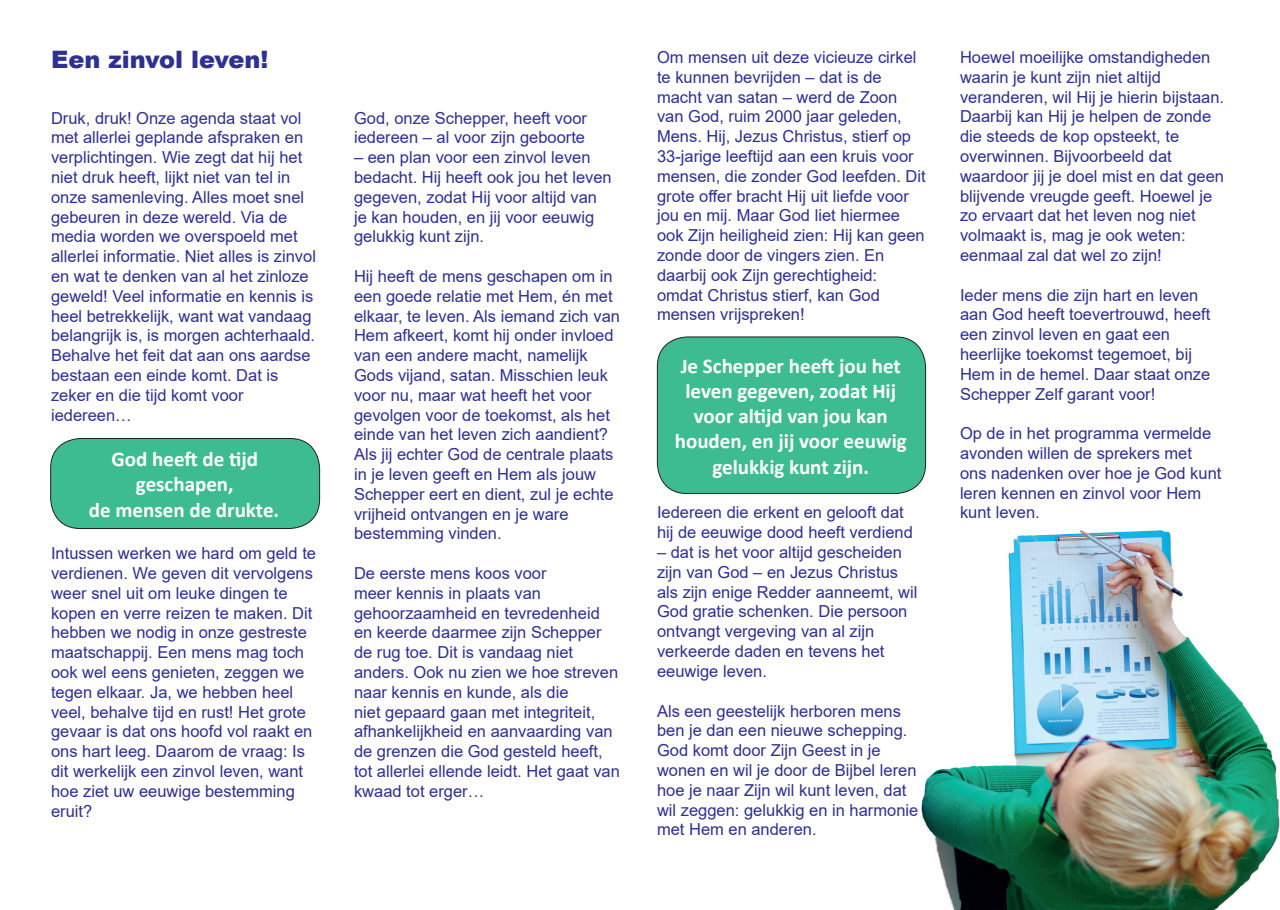
<style>
.page{position:relative;width:1280px;height:910px;background:#fff}
.page>*{position:absolute;margin:0;border:0;box-sizing:border-box;transform-origin:0 0}
.t1{font:900 24px "Arial";color:#2e3092}
.t2{font:700 21px/25.2px "Calibri";color:#fff;text-align:center}
.t3{font:16.5px/19.8px "Arial";color:#2e3092}
</style>
<div class="page">
<div style="left:51px;top:438px;width:269px;height:90px;background:#3dbc92;border-radius:30px"></div>
<div style="left:50px;top:438px;width:270px;height:91px;border:1px solid #231f20;border-radius:30px"></div>
<div style="left:657px;top:337px;width:268px;height:157px;background:#3dbc92;border-radius:30px"></div>
<div style="left:657px;top:337px;width:269px;height:157px;border:1px solid #231f20;border-radius:30px"></div>
<img style="left:921px;top:530px;width:359px;height:380px">
<h1 class="t1" style="left:51px;top:42px;width:219px">Een zinvol leven!</h1>
<p class="t3" style="left:51px;top:108px;width:266px">Druk, druk! Onze agenda staat vol met allerlei geplande afspraken en verplichtingen. Wie zegt dat hij het niet druk heeft, lijkt niet van tel in onze samenleving. Alles moet snel gebeuren in deze wereld. Via de media worden we overspoeld met allerlei informatie. Niet alles is zinvol en wat te denken van al het zinloze geweld! Veel informatie en kennis is heel betrekkelijk, want wat vandaag belangrijk is, is morgen achterhaald.<br>Behalve het feit dat aan ons aardse bestaan een einde komt. Dat is zeker en die tijd komt voor iedereen…</p>
<p class="t2" style="left:89px;top:446px;width:192px">God heeft de tijd geschapen,<br>de mensen de drukte.</p>
<p class="t3" style="left:51px;top:543px;width:267px">Intussen werken we hard om geld te verdienen. We geven dit vervolgens weer snel uit om leuke dingen te kopen en verre reizen te maken. Dit hebben we nodig in onze gestreste maatschappij. Een mens mag toch ook wel eens genieten, zeggen we tegen elkaar. Ja, we hebben heel veel, behalve tijd en rust! Het grote gevaar is dat ons hoofd vol raakt en ons hart leeg. Daarom de vraag: Is dit werkelijk een zinvol leven, want hoe ziet uw eeuwige bestemming eruit?</p>
<p class="t3" style="left:354px;top:108px;width:234px">God, onze Schepper, heeft voor iedereen – al voor zijn geboorte</p>
<p class="t3" style="left:354px;top:147px;width:259px">– een plan voor een zinvol leven bedacht. Hij heeft ook jou het leven gegeven, zodat Hij voor altijd van je kan houden, en jij voor eeuwig gelukkig kunt zijn.</p>
<p class="t3" style="left:354px;top:266px;width:267px">Hij heeft de mens geschapen om in een goede relatie met Hem, én met elkaar, te leven. Als iemand zich van<br>Hem afkeert, komt hij onder invloed van een andere macht, namelijk<br>Gods vijand, satan. Misschien leuk voor nu, maar wat heeft het voor gevolgen voor de toekomst, als het einde van het leven zich aandient?<br>Als jij echter God de centrale plaats in je leven geeft en Hem als jouw<br>Schepper eert en dient, zul je echte vrijheid ontvangen en je ware bestemming vinden.</p>
<p class="t3" style="left:354px;top:563px;width:267px">De eerste mens koos voor<br>meer kennis in plaats van gehoorzaamheid en tevredenheid en keerde daarmee zijn Schepper de rug toe. Dit is vandaag niet anders. Ook nu zien we hoe streven naar kennis en kunde, als die<br>niet gepaard gaan met integriteit, afhankelijkheid en aanvaarding van de grenzen die God gesteld heeft, tot allerlei ellende leidt. Het gaat van kwaad tot erger…</p>
<p class="t3" style="left:657px;top:47px;width:270px">Om mensen uit deze vicieuze cirkel te kunnen bevrijden – dat is de macht van satan – werd de Zoon van God, ruim 2000 jaar geleden,<br>Mens. Hij, Jezus Christus, stierf op<br>33-jarige leeftijd aan een kruis voor mensen, die zonder God leefden. Dit grote offer bracht Hij uit liefde voor jou en mij. Maar God liet hiermee ook Zijn heiligheid zien: Hij kan geen zonde door de vingers zien. En daarbij ook Zijn gerechtigheid: omdat Christus stierf, kan God mensen vrijspreken!</p>
<p class="t2" style="left:675px;top:353px;width:234px">Je Schepper heeft jou het leven gegeven, zodat Hij voor altijd van jou kan houden, en jij voor eeuwig gelukkig kunt zijn.</p>
<p class="t3" style="left:657px;top:503px;width:257px">Iedereen die erkent en gelooft dat hij de eeuwige dood heeft verdiend</p>
<p class="t3" style="left:657px;top:542px;width:262px">– dat is het voor altijd gescheiden zijn van God – en Jezus Christus als zijn enige Redder aanneemt, wil<br>God gratie schenken. Die persoon ontvangt vergeving van al zijn verkeerde daden en tevens het eeuwige leven.</p>
<p class="t3" style="left:657px;top:701px;width:263px">Als een geestelijk herboren mens ben je dan een nieuwe schepping.<br>God komt door Zijn Geest in je wonen en wil je door de Bijbel leren hoe je naar Zijn wil kunt leven, dat wil zeggen: gelukkig en in harmonie met Hem en anderen.</p>
<p class="t3" style="left:960px;top:47px;width:266px">Hoewel moeilijke omstandigheden waarin je kunt zijn niet altijd veranderen, wil Hij je hierin bijstaan.<br>Daarbij kan Hij je helpen de zonde die steeds de kop opsteekt, te overwinnen. Bijvoorbeeld dat waardoor jij je doel mist en dat geen blijvende vreugde geeft. Hoewel je zo ervaart dat het leven nog niet volmaakt is, mag je ook weten: eenmaal zal dat wel zo zijn!</p>
<p class="t3" style="left:960px;top:285px;width:252px">Ieder mens die zijn hart en leven aan God heeft toevertrouwd, heeft een zinvol leven en gaat een heerlijke toekomst tegemoet, bij<br>Hem in de hemel. Daar staat onze<br>Schepper Zelf garant voor!</p>
<p class="t3" style="left:960px;top:423px;width:263px">Op de in het programma vermelde avonden willen de sprekers met ons nadenken over hoe je God kunt leren kennen en zinvol voor Hem kunt leven.</p>
</div>
